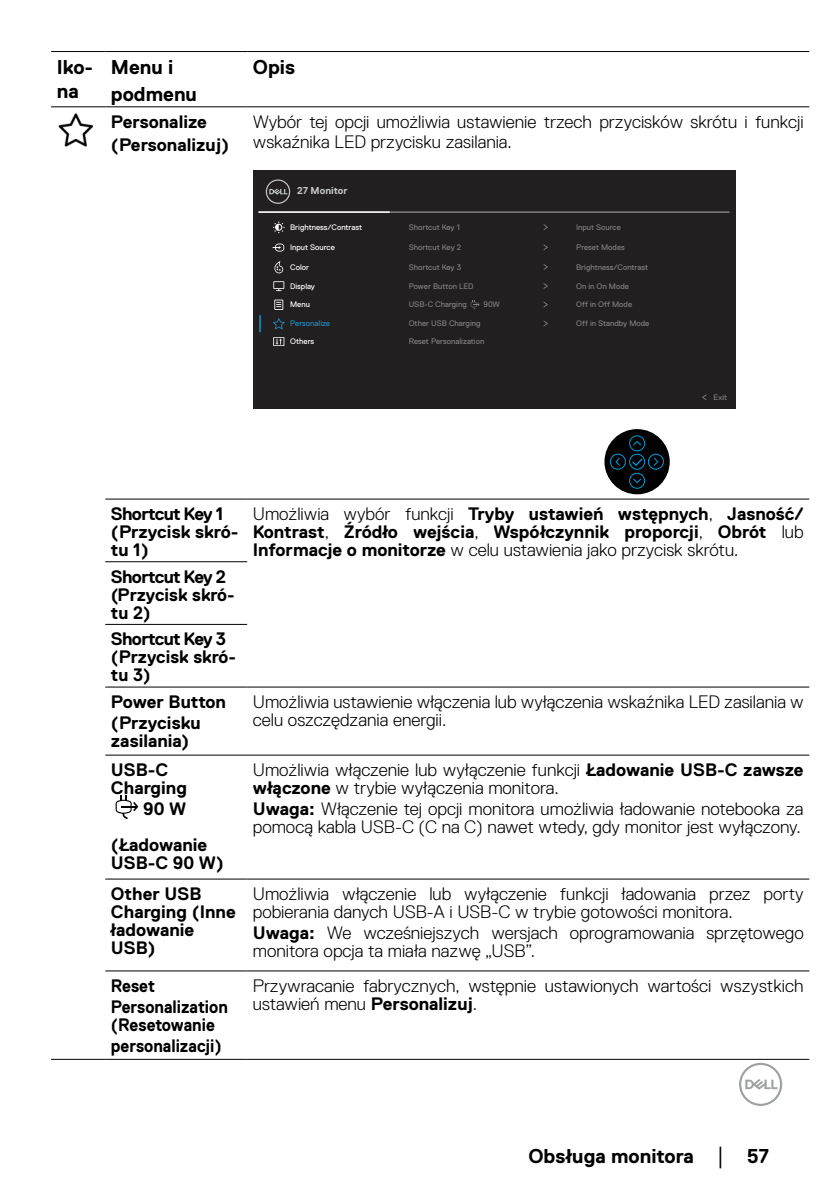
<style>
.page{position:relative;width:840px;height:1191px;background:#fff}
.page>*{position:absolute;margin:0;border:0;box-sizing:border-box;transform-origin:0 0}
.t1{font:700 20px/24px "Dell Replica";color:#000}
.t2{font:300 18px/18px "Dell Replica";color:#000}
.t3{font:700 18px/18px "Dell Replica";color:#000}
.t4{font:700 18px/18px "Dell Replica";letter-spacing:-.02em;color:#000}
.t5{font:700 18px/20.8px "Dell Replica";color:#000;scale:.91 1}
.t6{font:700 10px "Dell Replica";color:#c4c6c8}
.t7{font:8px "Dell Replica";color:#808080}
.t8{font:8px "Dell Replica";color:#fff}
.t9{font:8px "Dell Replica";color:#1e8bbd}
.s1{font-weight:300}
.s2{font-weight:700}
.s3{font-family:"Times New Roman";font-weight:400;font-size:18px}
</style>
<div class="page">
<svg style="left:739px;top:1062px;width:42px;height:44px"></svg>
<hr style="left:51px;top:1058px;width:54px;height:1px;background:#000">
<hr style="left:105px;top:1058px;width:142px;height:1px;background:#000">
<hr style="left:247px;top:1058px;width:561px;height:1px;background:#000">
<hr style="left:51px;top:51px;width:54px;height:1px;background:#000">
<hr style="left:105px;top:51px;width:142px;height:1px;background:#000">
<hr style="left:247px;top:51px;width:561px;height:1px;background:#000">
<hr style="left:51px;top:106px;width:54px;height:1px;background:#000">
<hr style="left:105px;top:106px;width:142px;height:1px;background:#000">
<hr style="left:247px;top:106px;width:561px;height:1px;background:#000">
<hr style="left:105px;top:498px;width:142px;height:1px;background:#000">
<hr style="left:247px;top:498px;width:561px;height:1px;background:#000">
<hr style="left:105px;top:561px;width:142px;height:1px;background:#000">
<hr style="left:105px;top:624px;width:142px;height:1px;background:#000">
<hr style="left:105px;top:686px;width:142px;height:1px;background:#000">
<hr style="left:247px;top:686px;width:561px;height:1px;background:#000">
<hr style="left:105px;top:754px;width:142px;height:1px;background:#000">
<hr style="left:247px;top:754px;width:561px;height:1px;background:#000">
<hr style="left:105px;top:878px;width:142px;height:1px;background:#000">
<hr style="left:247px;top:878px;width:561px;height:1px;background:#000">
<hr style="left:105px;top:970px;width:142px;height:1px;background:#000">
<hr style="left:247px;top:970px;width:561px;height:1px;background:#000">
<img style="left:58px;top:113px;width:35px;height:34px">
<div style="left:253px;top:171px;width:481px;height:238px;background:#211f1f"></div>
<svg style="left:702px;top:394px;width:4px;height:6px"></svg>
<hr style="left:258px;top:211px;width:471px;height:2px;background:#808080">
<svg style="left:265px;top:179px;width:25px;height:25px"></svg>
<svg style="left:274px;top:261px;width:9px;height:12px"></svg>
<svg style="left:273px;top:281px;width:11px;height:10px"></svg>
<svg style="left:274px;top:299px;width:9px;height:11px"></svg>
<svg style="left:273px;top:318px;width:11px;height:11px"></svg>
<svg style="left:273px;top:337px;width:11px;height:9px"></svg>
<svg style="left:272px;top:243px;width:12px;height:8px"></svg>
<svg style="left:273px;top:221px;width:11px;height:12px"></svg>
<div style="left:604px;top:429px;width:65px;height:65px;background:#000;border-radius:50%"></div>
<svg style="left:609px;top:435px;width:55px;height:54px"></svg>
<svg style="left:543px;top:224px;width:5px;height:6px"></svg>
<svg style="left:543px;top:264px;width:5px;height:6px"></svg>
<svg style="left:543px;top:302px;width:5px;height:6px"></svg>
<svg style="left:543px;top:244px;width:5px;height:6px"></svg>
<svg style="left:543px;top:283px;width:5px;height:6px"></svg>
<svg style="left:543px;top:320px;width:5px;height:6px"></svg>
<hr style="left:258px;top:211px;width:131px;height:2px;background:#fff">
<svg style="left:259px;top:315px;width:1px;height:17px"></svg>
<svg style="left:470px;top:300px;width:9px;height:9px"></svg>
<svg style="left:115px;top:795px;width:23px;height:24px"></svg>
<p class="t1" style="left:57px;top:55px;width:38px">Iko&shy;na</p>
<p class="t1" style="left:111px;top:54px;width:87px;line-height:26.8px">Menu i podmenu</p>
<p class="t1" style="left:253px;top:55px;width:44px">Opis</p>
<p class="t3" style="left:111px;top:110px;width:120px;line-height:22.8px">Personalize (Personalizuj)</p>
<p class="t2" style="left:253px;top:112px;width:552px;line-height:20px">Wybór tej opcji umożliwia ustawienie trzech przycisków skrótu i funkcji wskaźnika LED przycisku zasilania.</p>
<p class="t6" style="left:297px;top:185px;width:52px">27 Monitor</p>
<p class="t8" style="left:290px;top:223px;width:73px">Brightness/Contrast</p>
<p class="t7" style="left:408px;top:223px;width:53px">Shortcut Key 1</p>
<p class="t7" style="left:576px;top:223px;width:46px">Input Source</p>
<p class="t8" style="left:290px;top:243px;width:46px">Input Source</p>
<p class="t7" style="left:408px;top:243px;width:54px">Shortcut Key 2</p>
<p class="t7" style="left:576px;top:243px;width:50px">Preset Modes</p>
<p class="t8" style="left:290px;top:262px;width:20px">Color</p>
<p class="t7" style="left:408px;top:262px;width:54px">Shortcut Key 3</p>
<p class="t7" style="left:576px;top:262px;width:73px">Brightness/Contrast</p>
<p class="t8" style="left:290px;top:281px;width:26px">Display</p>
<p class="t7" style="left:408px;top:281px;width:66px">Power Button LED</p>
<p class="t7" style="left:576px;top:281px;width:54px">On in On Mode</p>
<p class="t8" style="left:290px;top:300px;width:21px">Menu</p>
<p class="t7" style="left:408px;top:300px;width:59px">USB-C Charging</p>
<p class="t7" style="left:483px;top:300px;width:18px">90W</p>
<p class="t7" style="left:576px;top:300px;width:57px">Off in Off Mode</p>
<p class="t9" style="left:290px;top:319px;width:41px">Personalize</p>
<p class="t7" style="left:408px;top:319px;width:73px">Other USB Charging</p>
<p class="t7" style="left:576px;top:319px;width:75px">Off in Standby Mode</p>
<p class="t8" style="left:290px;top:337px;width:26px">Others</p>
<p class="t7" style="left:408px;top:337px;width:77px">Reset Personalization</p>
<p class="t7" style="left:713px;top:393px;width:15px">Exit</p>
<p class="t4" style="left:111px;top:505px;width:129px">Shortcut Key 1 (Przycisk skró&shy;tu 1)</p>
<p class="t3" style="left:253px;top:505px;width:552px;text-align:justify"><span class="s1">Umożliwia wybór funkcji</span> Tryby ustawień wstępnych<span class="s1">,</span> Jasność/ Kontrast<span class="s1">,</span> Źródło wejścia<span class="s1">,</span> Współczynnik proporcji<span class="s1">,</span> Obrót <span class="s1">lub </span>Informacje o monitorze <span class="s1">w celu ustawienia jako przycisk skrótu.</span></p>
<p class="t4" style="left:111px;top:567px;width:125px">Shortcut Key 2 (Przycisk skró&shy;tu 2)</p>
<p class="t4" style="left:111px;top:630px;width:126px">Shortcut Key 3 (Przycisk skró&shy;tu 3)</p>
<p class="t3" style="left:111px;top:691px;width:117px;line-height:20.8px">Power Button (Przycisku</p>
<p class="t3" style="left:111px;top:731px;width:80px">zasilania)</p>
<p class="t2" style="left:253px;top:693px;width:552px">Umożliwia ustawienie włączenia lub wyłączenia wskaźnika LED zasilania w celu oszczędzania energii.</p>
<p class="t3" style="left:111px;top:761px;width:77px">USB-C<br>Charging</p>
<p class="t3" style="left:111px;top:791px;width:98px;line-height:36px;text-indent:32px">90 W (Ładowanie</p>
<p class="t3" style="left:111px;top:854px;width:114px">USB-C 90 W)</p>
<p class="t2" style="left:253px;top:761px;width:552px">Umożliwia włączenie lub wyłączenie funkcji <span class="s2">Ładowanie USB-C zawsze włączone</span> w trybie wyłączenia monitora.</p>
<p class="t2" style="left:253px;top:800px;width:552px"><span class="s2">Uwaga:</span> Włączenie tej opcji monitora umożliwia ładowanie notebooka za pomocą kabla USB-C (C na C) nawet wtedy, gdy monitor jest wyłączony.</p>
<p class="t3" style="left:111px;top:885px;width:126px">Other USB<br>Charging (Inne ładowanie<br>USB)</p>
<p class="t2" style="left:253px;top:885px;width:552px">Umożliwia włączenie lub wyłączenie funkcji ładowania przez porty pobierania danych USB-A i USB-C w trybie gotowości monitora.</p>
<p class="t2" style="left:253px;top:923px;width:552px"><span class="s2">Uwaga:</span> We wcześniejszych wersjach oprogramowania sprzętowego monitora opcja ta miała nazwę „USB”.</p>
<p class="t5" style="left:111px;top:975px;width:130px">Reset<br>Personalization</p>
<p class="t5" style="left:111px;top:1014px;width:123px">(Resetowanie personalizacji)</p>
<p class="t2" style="left:253px;top:976px;width:552px">Przywracanie fabrycznych, wstępnie ustawionych wartości wszystkich ustawień menu <span class="s2">Personalizuj</span>.</p>
<p class="t1" style="left:528px;top:1144px;width:242px">Obsługa monitora <span class="s3">│</span> 57</p>
</div>
